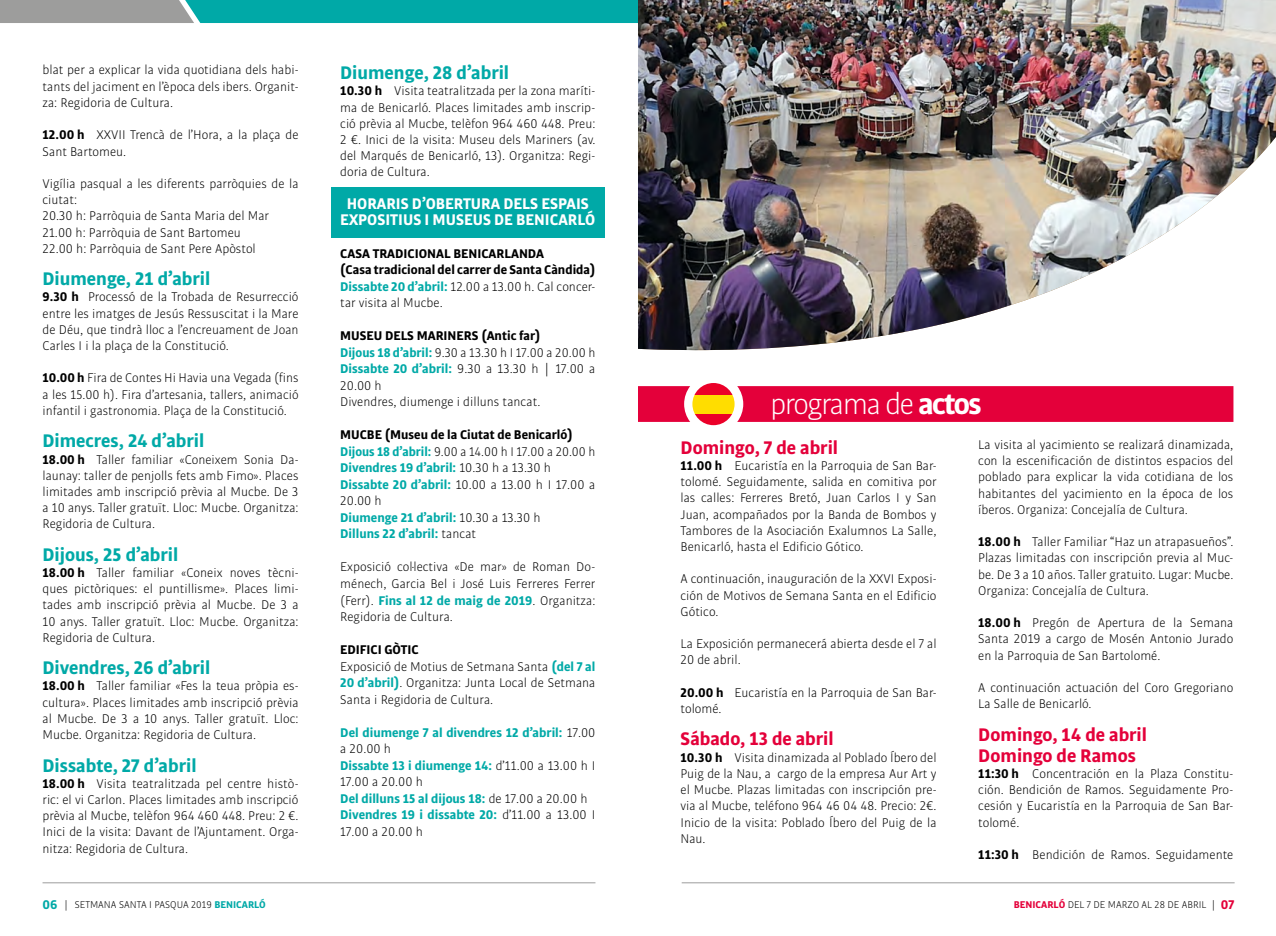
<style>
.page{position:relative;width:1276px;height:936px;background:#fff}
.page>*{position:absolute;margin:0;border:0;box-sizing:border-box;transform-origin:0 0}
.t1{font:300 31.5px "Bulo";letter-spacing:-.05em;color:#fff}
.t2{font:700 19.5px "Bulo";color:#00a9a7}
.t3{font:700 19.5px/21px "Bulo";color:#e4003a}
.t4{font:700 16.5px/16.2px "Bulo";color:#fff;text-align:center}
.t5{font:300 13.5px/16.2px "Bulo";color:#000;text-align:justify}
.t6{font:700 13.5px/16.5px "Bulo";color:#00a9a7}
.t7{font:700 13.5px/16.5px "Bulo";color:#000}
.t8{font:300 10.5px "Bulo";color:#000}
.s1{font-weight:700}
.s2{color:#00a9a7}
.s3{font-weight:300}
.s4{font-weight:700;color:#00a9a7}
.s5{color:#000}
.s6{font-weight:300;color:#000}
.s7{font-weight:700;font-size:13.5px;color:#00a9a7}
.s8{font-weight:700;color:#e4003a}
.s9{font-weight:700;font-size:13.5px;color:#e4003a}
</style>
<div class="page">
<hr style="left:43px;top:882px;width:552px;height:1px;background:#9d9d9c">
<hr style="left:681px;top:882px;width:553px;height:1px;background:#9d9d9c">
<div style="left:331px;top:187px;width:274px;height:50px;background:#00a9a7"></div>
<svg style="left:638px;top:386px;width:595px;height:36px;background:#e4073f"></svg>
<img style="left:638px;top:0;width:638px;height:351px">
<div style="left:692px;top:383px;width:42px;height:42px;background:#fd0"></div>
<svg style="left:692px;top:383px;width:42px;height:12px"></svg>
<svg style="left:692px;top:414px;width:42px;height:11px"></svg>
<svg style="left:0;top:0;width:638px;height:23px;background:#30a6a4"></svg>
<p class="t5" style="left:43px;top:62px;width:257px">blat per a explicar la vida quotidiana dels habi&shy;tants del jaciment en l’època dels ibers. Organit&shy;za: Regidoria de Cultura.</p>
<p class="t5" style="left:43px;top:127px;width:257px"><span class="s1">12.00 h</span> XXVII Trencà de l’Hora, a la plaça de<br>Sant Bartomeu.</p>
<p class="t5" style="left:43px;top:175px;width:257px;text-align:left">Vigília pasqual a les diferents parròquies de la ciutat:<br>20.30 h: Parròquia de Santa Maria del Mar 21.00 h: Parròquia de Sant Bartomeu<br>22.00 h: Parròquia de Sant Pere Apòstol</p>
<h2 class="t2" style="left:43px;top:266px;width:169px">Diumenge, 21 d’abril</h2>
<p class="t5" style="left:43px;top:289px;width:258px"><span class="s1">9.30 h</span> Processó de la Trobada de Resurrecció entre les imatges de Jesús Ressuscitat i la Mare de Déu, que tindrà lloc a l’encreuament de Joan Carles I i la plaça de la Constitució.</p>
<p class="t5" style="left:43px;top:370px;width:258px"><span class="s1">10.00 h</span> Fira de Contes Hi Havia una Vegada (fins a les 15.00 h). Fira d’artesania, tallers, animació infantil i gastronomia. Plaça de la Constitució.</p>
<h2 class="t2" style="left:43px;top:428px;width:163px">Dimecres, 24 d’abril</h2>
<p class="t5" style="left:43px;top:451px;width:257px"><span class="s1">18.00 h</span> Taller familiar «Coneixem Sonia Da&shy;launay: taller de penjolls fets amb Fimo». Places limitades amb inscripció prèvia al Mucbe. De 3 a 10 anys. Taller gratuït. Lloc: Mucbe. Organitza:<br>Regidoria de Cultura.</p>
<h2 class="t2" style="left:43px;top:541px;width:137px">Dijous, 25 d’abril</h2>
<p class="t5" style="left:43px;top:564px;width:257px"><span class="s1">18.00 h</span> Taller familiar «Coneix noves tècni&shy;ques pictòriques: el puntillisme». Places limi&shy;tades amb inscripció prèvia al Mucbe. De 3 a 10 anys. Taller gratuït. Lloc: Mucbe. Organitza:<br>Regidoria de Cultura.</p>
<h2 class="t2" style="left:43px;top:655px;width:169px">Divendres, 26 d’abril</h2>
<p class="t5" style="left:43px;top:677px;width:258px"><span class="s1">18.00 h</span> Taller familiar «Fes la teua pròpia es&shy;cultura». Places limitades amb inscripció prèvia al Mucbe. De 3 a 10 anys. Taller gratuït. Lloc:<br>Mucbe. Organitza: Regidoria de Cultura.</p>
<h2 class="t2" style="left:43px;top:752px;width:155px">Dissabte, 27 d’abril</h2>
<p class="t5" style="left:43px;top:775px;width:257px"><span class="s1">18.00 h</span> Visita teatralitzada pel centre histò&shy;ric: el vi Carlon. Places limitades amb inscripció prèvia al Mucbe, telèfon 964 460 448. Preu: 2 €.<br>Inici de la visita: Davant de l’Ajuntament. Orga&shy;nitza: Regidoria de Cultura.</p>
<h2 class="t2" style="left:340px;top:60px;width:170px">Diumenge, 28 d’abril</h2>
<p class="t5" style="left:340px;top:83px;width:257px"><span class="s1">10.30 h</span> Visita teatralitzada per la zona maríti&shy;ma de Benicarló. Places limitades amb inscrip&shy;ció prèvia al Mucbe, telèfon 964 460 448. Preu:<br>2 €. Inici de la visita: Museu dels Mariners (av. del Marqués de Benicarló, 13). Organitza: Regi&shy;doria de Cultura.</p>
<p class="t4" style="left:340px;top:195px;width:257px">HORARIS D’OBERTURA DELS ESPAIS<br>EXPOSITIUS I MUSEUS DE BENICARLÓ</p>
<p class="t7" style="left:340px;top:245px;width:257px">CASA TRADICIONAL BENICARLANDA<br>(Casa tradicional del carrer de Santa Càndida)<br><span class="s2">Dissabte 20 d’abril:</span> <span class="s3">12.00 a 13.00 h. Cal concer&shy;tar visita al Mucbe.</span></p>
<p class="t5" style="left:340px;top:327px;width:257px;text-align:left"><span class="s1">MUSEU DELS MARINERS (Antic far)<br></span><span class="s4">Dijous 18 d’abril:</span> 9.30 a 13.30 h I 17.00 a 20.00 h <span class="s4">Dissabte 20 d’abril:</span> 9.30 a 13.30 h | 17.00 a 20.00 h<br>Divendres, diumenge i dilluns tancat.</p>
<p class="t6" style="left:340px;top:426px;width:257px"><span class="s5">MUCBE (Museu de la Ciutat de Benicarló)<br></span>Dijous 18 d’abril: <span class="s6">9.00 a 14.00 h I 17.00 a 20.00 h </span>Divendres 19 d’abril: <span class="s6">10.30 h a 13.30 h </span>Dissabte 20 d’abril: <span class="s6">10.00 a 13.00 h I 17.00 a 20.00 h<br></span>Diumenge 21 d’abril: <span class="s6">10.30 a 13.30 h<br></span>Dilluns 22 d’abril: <span class="s6">tancat</span></p>
<p class="t5" style="left:340px;top:558px;width:257px">Exposició col·lectiva «De mar» de Roman Do&shy;ménech, Garcia Bel i José Luis Ferreres Ferrer (Ferr). <span class="s4">Fins al 12 de maig de 2019</span>. Organitza:<br>Regidoria de Cultura.</p>
<p class="t5" style="left:340px;top:641px;width:257px;text-align:left"><span class="s1">EDIFICI GÒTIC<br></span>Exposició de Motius de Setmana Santa <span class="s4">(del 7 al 20 d’abril)</span>. Organitza: Junta Local de Setmana Santa i Regidoria de Cultura.</p>
<p class="t6" style="left:340px;top:723px;width:257px">Del diumenge 7 al divendres 12 d’abril: <span class="s6">17.00 a 20.00 h<br></span>Dissabte 13 i diumenge 14: <span class="s6">d’11.00 a 13.00 h I<br>17.00 a 20.00 h<br></span>Del dilluns 15 al dijous 18: <span class="s6">de 17.00 a 20.00 h<br></span>Divendres 19 i dissabte 20: <span class="s6">d’11.00 a 13.00 I<br>17.00 a 20.00 h</span></p>
<h1 class="t1" style="left:770px;top:385px;width:213px">programa de <span class="s1">actos</span></h1>
<h2 class="t3" style="left:680px;top:436px;width:159px">Domingo, 7 de abril</h2>
<p class="t5" style="left:680px;top:457px;width:258px"><span class="s1">11.00 h</span> Eucaristía en la Parroquia de San Bar&shy;tolomé. Seguidamente, salida en comitiva por las calles: Ferreres Bretó, Juan Carlos I y San Juan, acompañados por la Banda de Bombos y Tambores de la Asociación Exalumnos La Salle, Benicarló, hasta el Edificio Gótico.</p>
<p class="t5" style="left:680px;top:570px;width:257px">A continuación, inauguración de la XXVI Exposi&shy;ción de Motivos de Semana Santa en el Edificio Gótico.</p>
<p class="t5" style="left:680px;top:635px;width:257px">La Exposición permanecerá abierta desde el 7 al<br>20 de abril.</p>
<p class="t5" style="left:680px;top:684px;width:257px"><span class="s1">20.00 h</span> Eucaristía en la Parroquia de San Bar&shy;tolomé.</p>
<h2 class="t3" style="left:680px;top:728px;width:155px">Sábado, 13 de abril</h2>
<p class="t5" style="left:680px;top:748px;width:258px"><span class="s1">10.30 h</span> Visita dinamizada al Poblado Íbero del Puig de la Nau, a cargo de la empresa Aur Art y el Mucbe. Plazas limitadas con inscripción pre&shy;via al Mucbe, teléfono 964 46 04 48. Precio: 2€.<br>Inicio de la visita: Poblado Íbero del Puig de la Nau.</p>
<p class="t5" style="left:978px;top:436px;width:257px">La visita al yacimiento se realizará dinamizada, con la escenificación de distintos espacios del poblado para explicar la vida cotidiana de los habitantes del yacimiento en la época de los íberos. Organiza: Concejalía de Cultura.</p>
<p class="t5" style="left:978px;top:533px;width:257px"><span class="s1">18.00 h</span> Taller Familiar “Haz un atrapasueños”.<br>Plazas limitadas con inscripción previa al Muc&shy;be. De 3 a 10 años. Taller gratuito. Lugar: Mucbe.<br>Organiza: Concejalía de Cultura.</p>
<p class="t5" style="left:978px;top:614px;width:257px"><span class="s1">18.00 h</span> Pregón de Apertura de la Semana Santa 2019 a cargo de Mosén Antonio Jurado en la Parroquia de San Bartolomé.</p>
<p class="t5" style="left:978px;top:679px;width:257px">A continuación actuación del Coro Gregoriano<br>La Salle de Benicarló.</p>
<h2 class="t3" style="left:978px;top:723px;width:170px">Domingo, 14 de abril<br>Domingo de Ramos</h2>
<p class="t5" style="left:978px;top:765px;width:257px"><span class="s1">11:30 h</span> Concentración en la Plaza Constitu&shy;ción. Bendición de Ramos. Seguidamente Pro&shy;cesión y Eucaristía en la Parroquia de San Bar&shy;tolomé.</p>
<p class="t5" style="left:978px;top:846px;width:257px"><span class="s1">11:30 h</span> Bendición de Ramos. Seguidamente</p>
<p class="t8" style="left:43px;top:897px;width:225px"><span class="s7">06</span> | SETMANA SANTA I PASQUA 2019 <span class="s4">BENICARLÓ</span></p>
<p class="t8" style="left:1014px;top:897px;width:222px"><span class="s8">BENICARLÓ</span> DEL 7 DE MARZO AL 28 DE ABRIL | <span class="s9">07</span></p>
</div>
